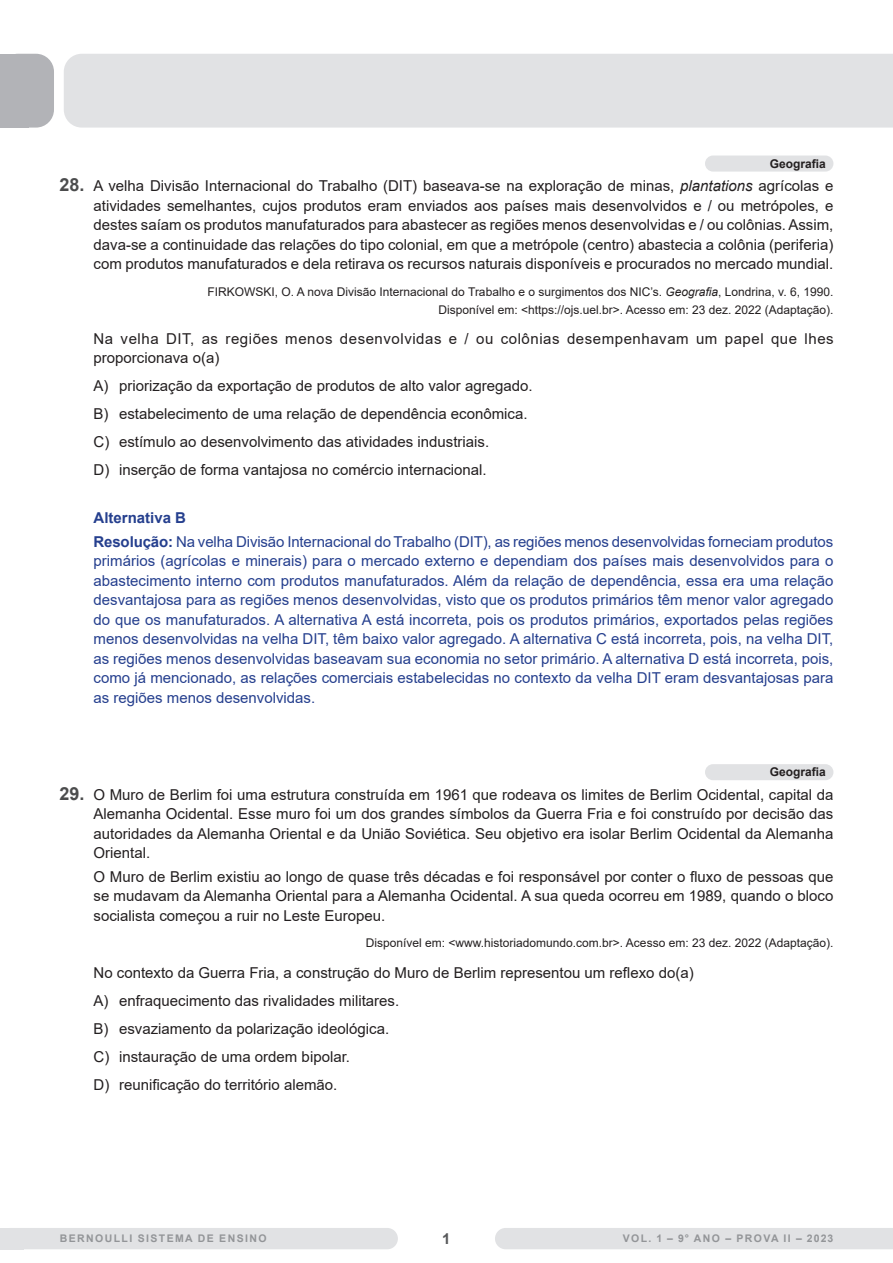
<style>
.page{position:relative;width:893px;height:1263px;background:#fff}
.page>*{position:absolute;margin:0;border:0;box-sizing:border-box;transform-origin:0 0}
.Enunciado-enunciado{font:15px/19.5px "Arial";color:#231f20;text-align:justify}
.RESOLUÇÃO{font:15px/19.5px "Arial";color:#253f8e;text-align:justify}
.Enunciado-enunciado-2{font:15px/19.5px "Arial";letter-spacing:.035em;color:#231f20}
.RESOLUÇÃO-2{font:700 15px "Arial";color:#253f8e}
.t1{font:700 15px "Arial";color:#57585a}
.Fonte_-_Texto{font:12px/18px "Arial";color:#231f20;text-align:right}
.Área_de_conhecimento{font:700 12px "Arial";color:#231f20}
.t2{font:700 10.5px "Arial";letter-spacing:.135em;color:#939598}
.s1{font-weight:700;font-size:18px;color:#4b4c4d}
.s2{font-style:italic}
.s3{font-weight:700}
</style>
<div class="page">
<div style="left:64px;top:54px;width:829px;height:74px;background:#e1e2e4"></div>
<div style="left:0;top:54px;width:54px;height:74px;background:#b2b3b7;border-radius:18px"></div>
<div style="left:0;top:54px;width:28px;height:74px;background:#b2b3b7"></div>
<div style="left:0;top:1228px;width:398px;height:21px;background:#e1e2e4;border-radius:11px"></div>
<div style="left:0;top:1228px;width:23px;height:21px;background:#e1e2e4"></div>
<div style="left:495px;top:1228px;width:398px;height:21px;background:#e1e2e4"></div>
<div style="left:705px;top:156px;width:128px;height:16px;background:#e1e2e4;border-radius:8px"></div>
<div style="left:705px;top:764px;width:128px;height:16px;background:#e1e2e4;border-radius:8px"></div>
<p class="Área_de_conhecimento" style="left:770px;top:155px;width:58px">Geografia</p>
<p class="Enunciado-enunciado" style="left:94px;top:176px;width:741px;text-indent:-34px"><span class="s1">28.</span> A velha Divisão Internacional do Trabalho (DIT) baseava-se na exploração de minas, <span class="s2">plantations</span> agrícolas e atividades semelhantes, cujos produtos eram enviados aos países mais desenvolvidos e / ou metrópoles, e destes saíam os produtos manufaturados para abastecer as regiões menos desenvolvidas e / ou colônias. Assim, dava-se a continuidade das relações do tipo colonial, em que a metrópole (centro) abastecia a colônia (periferia) com produtos manufaturados e dela retirava os recursos naturais disponíveis e procurados no mercado mundial.</p>
<p class="Fonte_-_Texto" style="left:208px;top:282px;width:627px">FIRKOWSKI, O. A nova Divisão Internacional do Trabalho e o surgimentos dos NIC’s. <span class="s2">Geografia</span>, Londrina, v. 6, 1990.<br>Disponível em: &lt;https://ojs.uel.br&gt;. Acesso em: 23 dez. 2022 (Adaptação).</p>
<p class="Enunciado-enunciado-2" style="left:94px;top:329px;width:742px">Na velha DIT, as regiões menos desenvolvidas e / ou colônias desempenhavam um papel que lhes proporcionava o(a)</p>
<p class="Enunciado-enunciado" style="left:94px;top:376px;width:441px">A) priorização da exportação de produtos de alto valor agregado.</p>
<p class="Enunciado-enunciado" style="left:94px;top:404px;width:436px">B) estabelecimento de uma relação de dependência econômica.</p>
<p class="Enunciado-enunciado" style="left:94px;top:432px;width:397px">C) estímulo ao desenvolvimento das atividades industriais.</p>
<p class="Enunciado-enunciado" style="left:94px;top:460px;width:395px">D) inserção de forma vantajosa no comércio internacional.</p>
<p class="RESOLUÇÃO-2" style="left:94px;top:507px;width:94px">Alternativa B</p>
<p class="RESOLUÇÃO" style="left:94px;top:531px;width:741px"><span class="s3">Resolução:</span> Na velha Divisão Internacional do Trabalho (DIT), as regiões menos desenvolvidas forneciam produtos primários (agrícolas e minerais) para o mercado externo e dependiam dos países mais desenvolvidos para o abastecimento interno com produtos manufaturados. Além da relação de dependência, essa era uma relação desvantajosa para as regiões menos desenvolvidas, visto que os produtos primários têm menor valor agregado do que os manufaturados. A alternativa A está incorreta, pois os produtos primários, exportados pelas regiões menos desenvolvidas na velha DIT, têm baixo valor agregado. A alternativa C está incorreta, pois, na velha DIT, as regiões menos desenvolvidas baseavam sua economia no setor primário. A alternativa D está incorreta, pois, como já mencionado, as relações comerciais estabelecidas no contexto da velha DIT eram desvantajosas para as regiões menos desenvolvidas.</p>
<p class="Área_de_conhecimento" style="left:770px;top:764px;width:58px">Geografia</p>
<p class="Enunciado-enunciado" style="left:94px;top:785px;width:741px;text-indent:-34px"><span class="s1">29.</span> O Muro de Berlim foi uma estrutura construída em 1961 que rodeava os limites de Berlim Ocidental, capital da Alemanha Ocidental. Esse muro foi um dos grandes símbolos da Guerra Fria e foi construído por decisão das autoridades da Alemanha Oriental e da União Soviética. Seu objetivo era isolar Berlim Ocidental da Alemanha Oriental.</p>
<p class="Enunciado-enunciado" style="left:94px;top:867px;width:741px">O Muro de Berlim existiu ao longo de quase três décadas e foi responsável por conter o fluxo de pessoas que se mudavam da Alemanha Oriental para a Alemanha Ocidental. A sua queda ocorreu em 1989, quando o bloco socialista começou a ruir no Leste Europeu.</p>
<p class="Fonte_-_Texto" style="left:366px;top:934px;width:469px">Disponível em: &lt;www.historiadomundo.com.br&gt;. Acesso em: 23 dez. 2022 (Adaptação).</p>
<p class="Enunciado-enunciado" style="left:94px;top:962px;width:602px">No contexto da Guerra Fria, a construção do Muro de Berlim representou um reflexo do(a)</p>
<p class="Enunciado-enunciado" style="left:94px;top:990px;width:307px">A) enfraquecimento das rivalidades militares.</p>
<p class="Enunciado-enunciado" style="left:94px;top:1018px;width:297px">B) esvaziamento da polarização ideológica.</p>
<p class="Enunciado-enunciado" style="left:94px;top:1046px;width:258px">C) instauração de uma ordem bipolar.</p>
<p class="Enunciado-enunciado" style="left:94px;top:1074px;width:245px">D) reunificação do território alemão.</p>
<p class="t2" style="left:60px;top:1230px;width:208px">BERNOULLI SISTEMA DE ENSINO</p>
<p class="t1" style="left:442px;top:1228px;width:10px">1</p>
<p class="t2" style="left:623px;top:1230px;width:212px">VOL. 1 – 9° ANO – PROVA II – 2023</p>
</div>
